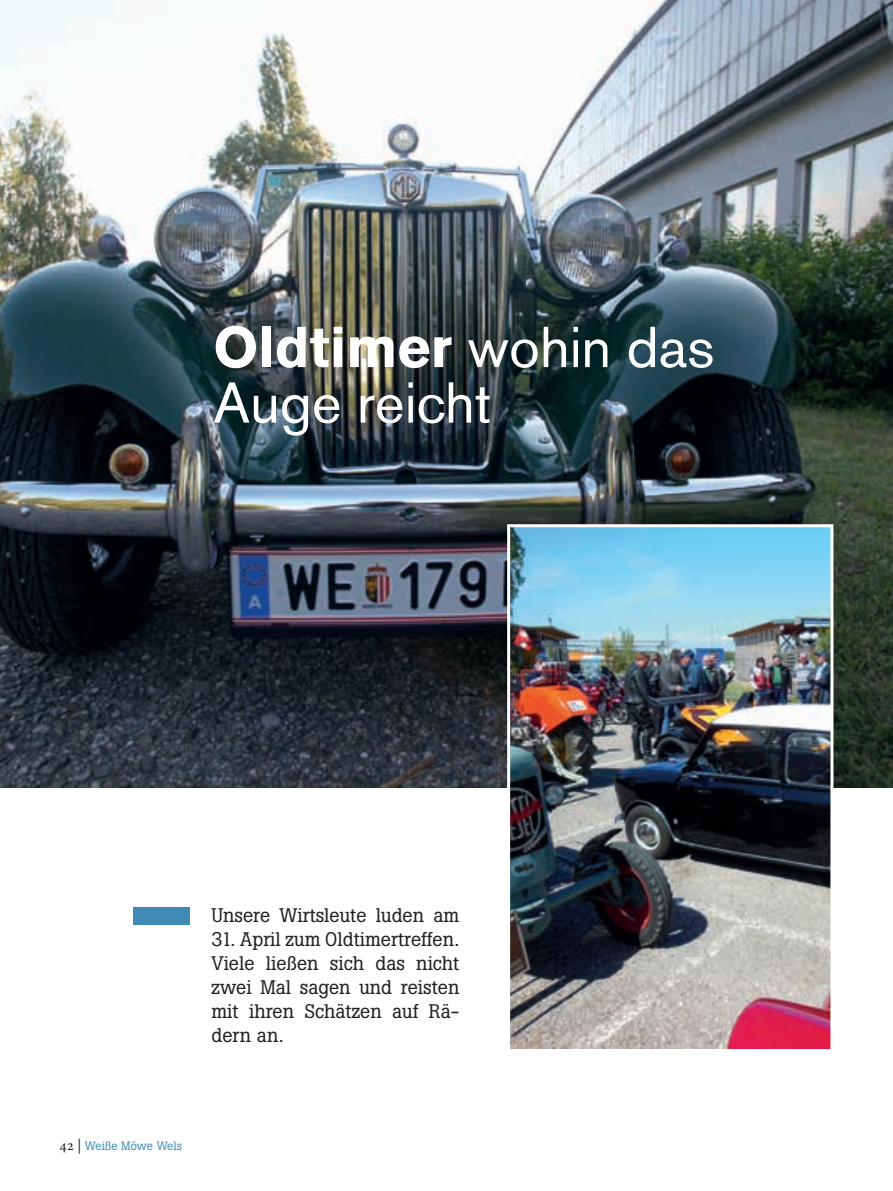
<style>
.page{position:relative;width:893px;height:1191px;background:#fff}
.page>*{position:absolute;margin:0;border:0;box-sizing:border-box;transform-origin:0 0}
.t1{font:57px/55.5px "Akzidenz Grotesk BE";color:#fff}
.t2{font:19.5px/24px "Boton";color:#231f20;text-align:justify}
.t3{font:12px "Boton";color:#408bb5}
.s1{font-weight:700}
.s2{font-family:"Minion Pro";font-size:15px;color:#231f20}
</style>
<div class="page">
<img style="left:0;top:0;width:893px;height:787px">
<img style="left:511px;top:528px;width:318px;height:520px">
<div style="left:507px;top:524px;width:326px;height:579px;border:3px solid #fff"></div>
<div style="left:134px;top:907px;width:56px;height:17px;background:#408bb5"></div>
<h1 class="t1" style="left:213px;top:319px;width:503px"><span class="s1">Oldtimer</span> wohin das<br>Auge reicht</h1>
<p class="t2" style="left:211px;top:903px;width:249px">Unsere Wirtsleute luden am</p>
<p class="t2" style="left:211px;top:927px;width:249px">31. April zum Oldtimertreffen.<br>Viele ließen sich das nicht zwei Mal sagen und reisten mit ihren Schätzen auf Rä&shy;dern an.</p>
<p class="t3" style="left:60px;top:1138px;width:124px"><span class="s2">42 |</span> Weiße Möwe Wels</p>
</div>
